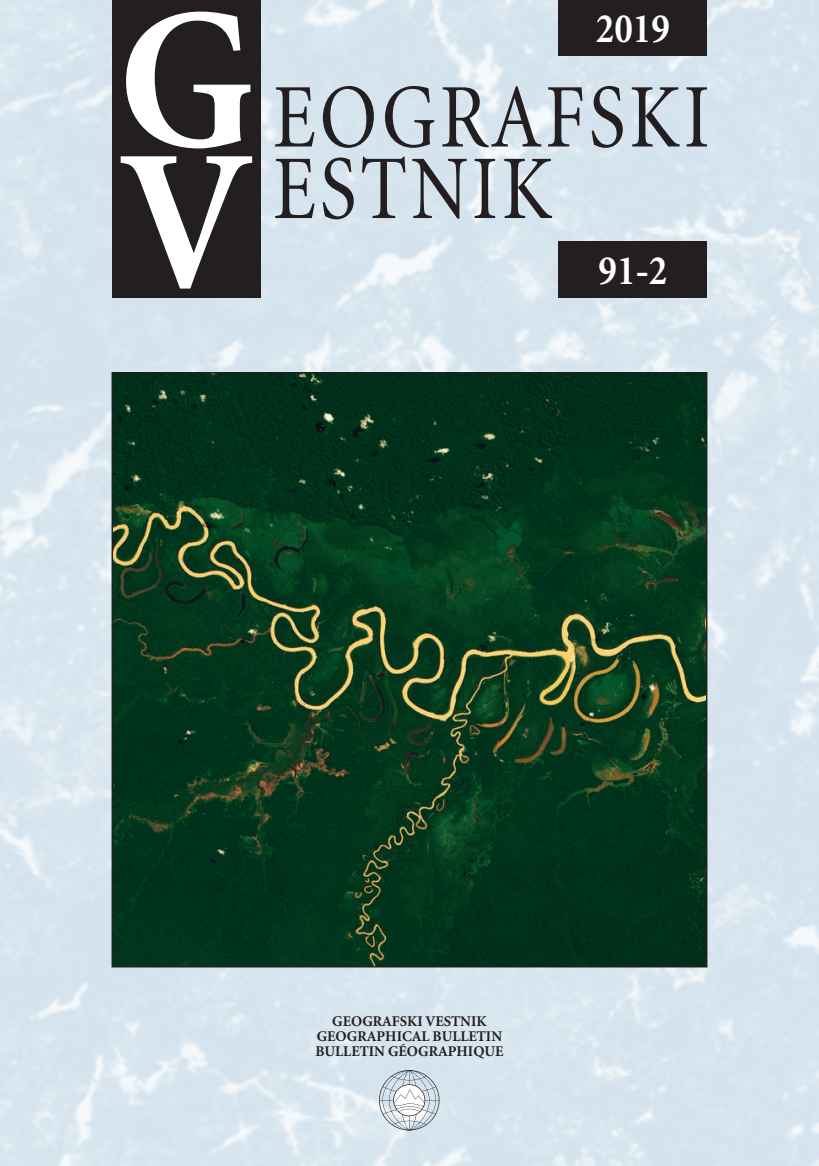
<style>
.page{position:relative;width:819px;height:1166px;background:#fff}
.page>*{position:absolute;margin:0;border:0;box-sizing:border-box;transform-origin:0 0}
.t1{font:700 201.25px/141.8px "SS Minion";color:#fff;scale:.96 1}
.t2{font:91px/71.6px "SS Minion";letter-spacing:.05em;color:#231f20;scale:.85 1}
.t3{font:700 42px "SS Minion";color:#fff;scale:.9 1}
.t4{font:700 14.88px/15.4px "SS Minion";color:#231f20;text-align:center}
</style>
<div class="page">
<img style="left:0;top:0;width:818px;height:1166px">
<div style="left:111px;top:0;width:149px;height:298px;background:#231f20"></div>
<div style="left:558px;top:0;width:149px;height:56px;background:#231f20"></div>
<svg style="left:379px;top:1070px;width:60px;height:60px"></svg>
<svg style="left:111px;top:372px;width:596px;height:595px;background:#0b3a20"></svg>
<div style="left:558px;top:242px;width:149px;height:56px;background:#231f20"></div>
<h1 class="t1" style="left:118px;top:26px;width:143px">G<br>V</h1>
<h3 class="t3" style="left:595px;top:12px;width:84px">2019</h3>
<h2 class="t2" style="left:273px;top:89px;width:515px">EOGRAFSKI<br>ESTNIK</h2>
<h3 class="t3" style="left:598px;top:254px;width:78px">91-2</h3>
<p class="t4" style="left:315px;top:1014px;width:189px">GEOGRAFSKI VESTNIK<br>GEOGRAPHICAL BULLETIN<br>BULLETIN GÉOGRAPHIQUE</p>
</div>
